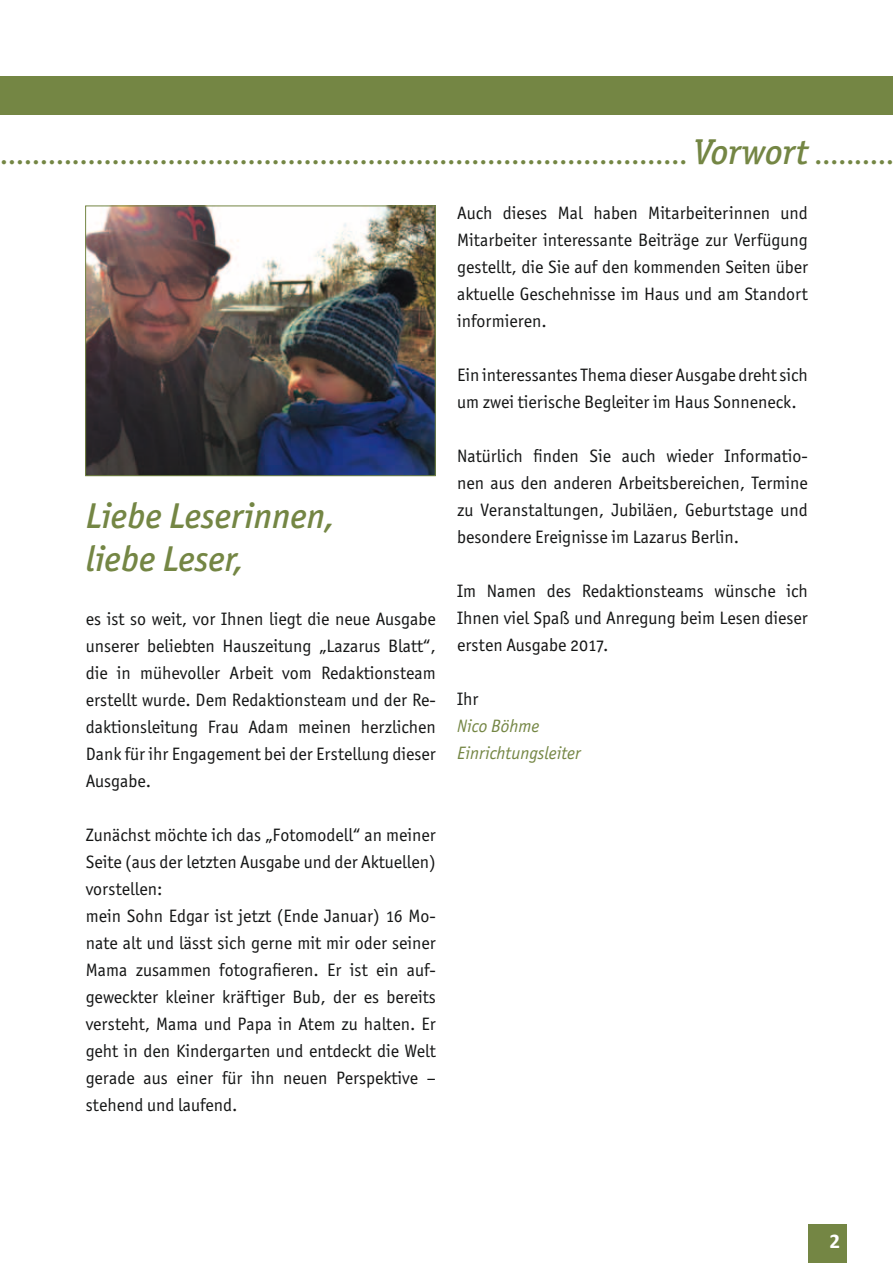
<style>
.page{position:relative;width:893px;height:1263px;background:#fff}
.page>*{position:absolute;margin:0;border:0;box-sizing:border-box;transform-origin:0 0}
.t1{font:36px/43.2px "Officina Sans ITC Med It";color:#748644}
.t2{font:27px "Officina Serif ITC Med It";color:#748644}
.t3{font:700 21px "Calibri";color:#fff}
.t4{font:18px/27px "Officina Sans ITC Boo OS";color:#151616;text-align:justify}
.t5{font:18px/27px "Officina Sans ITC Boo It";color:#748644}
.s1{font-size:36px}
</style>
<div class="page">
<div style="left:808px;top:1225px;width:39px;height:38px;background:#748644"></div>
<div style="left:0;top:77px;width:893px;height:38px;background:#748644"></div>
<img style="left:87px;top:208px;width:346px;height:266px">
<div style="left:85px;top:206px;width:350px;height:270px;border:1px solid #748644"></div>
<h2 class="t2" style="left:1px;top:139px;width:896px">...................................................................................... <span class="s1">Vorwort</span> ..........</h2>
<h1 class="t1" style="left:86px;top:494px;width:251px">Liebe Leserinnen, liebe Leser,</h1>
<p class="t4" style="left:86px;top:605px;width:352px">es ist so weit, vor Ihnen liegt die neue Ausgabe unserer beliebten Hauszeitung „Lazarus Blatt“, die in mühevoller Arbeit vom Redaktionsteam erstellt wurde. Dem Redaktionsteam und der Re&shy;daktionsleitung Frau Adam meinen herzlichen Dank für ihr Engagement bei der Erstellung dieser Ausgabe.</p>
<p class="t4" style="left:86px;top:821px;width:352px;text-align:left">Zunächst möchte ich das „Fotomodell“ an meiner Seite (aus der letzten Ausgabe und der Aktuellen) vorstellen:<br>mein Sohn Edgar ist jetzt (Ende Januar) 16 Mo&shy;nate alt und lässt sich gerne mit mir oder seiner Mama zusammen fotografieren. Er ist ein auf&shy;geweckter kleiner kräftiger Bub, der es bereits versteht, Mama und Papa in Atem zu halten. Er geht in den Kindergarten und entdeckt die Welt gerade aus einer für ihn neuen Perspektive – stehend und laufend.</p>
<p class="t4" style="left:457px;top:200px;width:352px">Auch dieses Mal haben Mitarbeiterinnen und Mitarbeiter interessante Beiträge zur Verfügung gestellt, die Sie auf den kommenden Seiten über aktuelle Geschehnisse im Haus und am Standort informieren.</p>
<p class="t4" style="left:457px;top:362px;width:352px">Ein interessantes Thema dieser Ausgabe dreht sich um zwei tierische Begleiter im Haus Sonneneck.</p>
<p class="t4" style="left:457px;top:443px;width:352px">Natürlich finden Sie auch wieder Informatio&shy;nen aus den anderen Arbeitsbereichen, Termine zu Veranstaltungen, Jubiläen, Geburtstage und besondere Ereignisse im Lazarus Berlin.</p>
<p class="t4" style="left:457px;top:578px;width:352px">Im Namen des Redaktionsteams wünsche ich Ihnen viel Spaß und Anregung beim Lesen dieser ersten Ausgabe 2017.</p>
<p class="t4" style="left:457px;top:686px;width:23px">Ihr</p>
<p class="t5" style="left:457px;top:713px;width:125px">Nico Böhme<br>Einrichtungsleiter</p>
<p class="t3" style="left:829px;top:1228px;width:12px">2</p>
</div>
